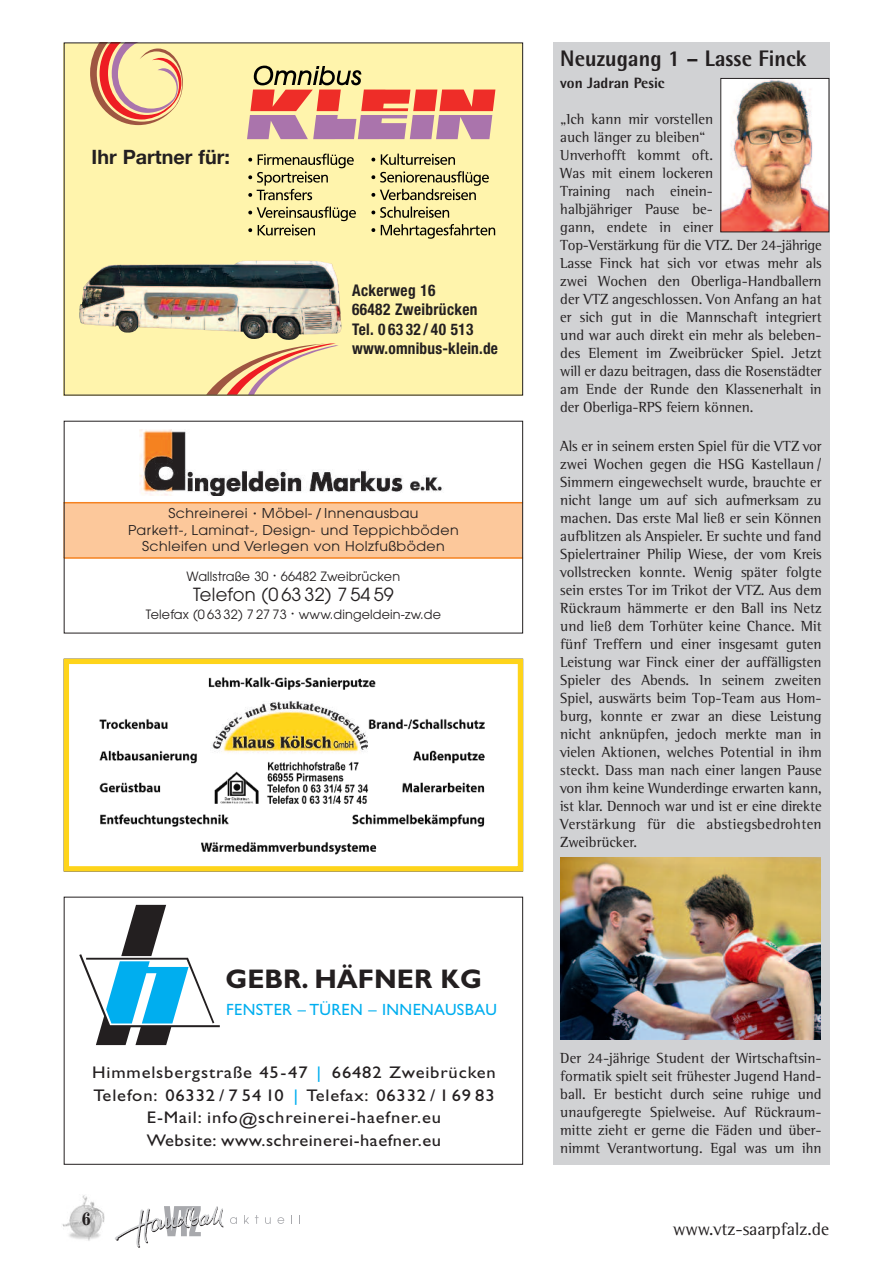
<style>
.page{position:relative;width:893px;height:1263px;background:#fff}
.page>*{position:absolute;margin:0;border:0;box-sizing:border-box;transform-origin:0 0}
.t1{font:700 27px "Gill Sans";color:#231f20}
.t2{font:800 22.5px "Rotis Semi Sans";color:#231f20;scale:.96 1}
.t3{font:700 19.65px "Helvetica Neue";color:#231f20}
.t4{font:18px "Rotis Semi Serif";color:#231f20}
.t5{font:18px "Avant Garde";letter-spacing:.01em;color:#231f20}
.t6{font:700 condensed 18px "Century";color:#231f20}
.t7{font:16.95px/22.8px "Gill Sans";letter-spacing:.045em;color:#231f20;text-align:center;scale:1.1 1}
.t8{font:16.35px "Gill Sans";letter-spacing:.02em;color:#00aeef}
.t9{font:700 condensed 16.05px/19.4px "Helvetica Neue";letter-spacing:.025em;color:#231f20;scale:.95 1}
.t10{font:15px/18px "Rotis Semi Serif";color:#231f20;text-align:justify}
.t11{font:800 15px "Rotis Semi Sans";color:#231f20}
.t12{font:13.5px/16.8px "Avant Garde";letter-spacing:.03em;color:#231f20;text-align:center;scale:1.05 1}
.t13{font:12.75px "Avant Garde";letter-spacing:.01em;color:#231f20}
.s1{font-size:6.75px}
.s2{color:#00aeef}
</style>
<div class="page">
<img style="left:62px;top:1195px;width:42px;height:46px">
<img style="left:115px;top:1206px;width:109px;height:42px">
<svg style="left:230px;top:1217px;width:7px;height:7px"></svg>
<svg style="left:244px;top:1215px;width:5px;height:9px"></svg>
<svg style="left:255px;top:1215px;width:4px;height:9px"></svg>
<svg style="left:265px;top:1217px;width:6px;height:7px"></svg>
<svg style="left:277px;top:1217px;width:7px;height:7px"></svg>
<div style="left:64px;top:503px;width:459px;height:55px;background:#fcc89b"></div>
<hr style="left:64px;top:502px;width:459px;height:1px;background:#f58220">
<hr style="left:64px;top:557px;width:459px;height:2px;background:#f58220">
<img style="left:139px;top:429px;width:303px;height:66px">
<div style="left:64px;top:897px;width:459px;height:268px;border:1px solid #231f20"></div>
<svg style="left:79px;top:905px;width:141px;height:140px"></svg>
<div style="left:64px;top:43px;width:459px;height:352px;background:#fff4ac"></div>
<svg style="left:90px;top:45px;width:93px;height:80px"></svg>
<svg style="left:247px;top:66px;width:248px;height:73px"></svg>
<svg style="left:248px;top:154px;width:108px;height:81px"></svg>
<svg style="left:371px;top:154px;width:124px;height:85px"></svg>
<svg style="left:207px;top:343px;width:131px;height:50px"></svg>
<img style="left:79px;top:260px;width:263px;height:80px">
<div style="left:553px;top:43px;width:276px;height:1122px;background:#d1d2d4"></div>
<img style="left:722px;top:80px;width:105px;height:150px">
<img style="left:560px;top:857px;width:261px;height:183px">
<div style="left:64px;top:659px;width:459px;height:212px;border:5px solid #fed41a"></div>
<img style="left:99px;top:677px;width:386px;height:178px">
<img style="left:210px;top:696px;width:158px;height:60px">
<h3 class="t3" style="left:92px;top:145px;width:140px">Ihr Partner für:</h3>
<p class="t9" style="left:352px;top:282px;width:155px">Ackerweg 16<br>66482 Zweibrücken<br>Tel. 0 63 32 / 40 513 www.omnibus-klein.de</p>
<p class="t12" style="left:128px;top:506px;width:316px">Schreinerei <span class="s1">•</span> Möbel- / Innenausbau<br>Parkett-, Laminat-, Design- und Teppichböden<br>Schleifen und Verlegen von Holzfußböden</p>
<p class="t13" style="left:187px;top:571px;width:215px">Wallstraße 30 <sup>•</sup> 66482 Zweibrücken</p>
<p class="t5" style="left:193px;top:587px;width:202px">Telefon (0 63 32) 7 54 59</p>
<p class="t13" style="left:146px;top:609px;width:297px">Telefax (0 63 32) 7 27 73 <sup>•</sup> www.dingeldein-zw.de</p>
<h1 class="t1" style="left:225px;top:969px;width:258px">GEBR. HÄFNER KG</h1>
<p class="t8" style="left:226px;top:1003px;width:272px">FENSTER – TÜREN – INNENAUSBAU</p>
<p class="t7" style="left:92px;top:1062px;width:369px">Himmelsbergstraße 45-47 <span class="s2">|</span> 66482 Zweibrücken Telefon: 06332 / 7 54 10 <span class="s2">|</span> Telefax: 06332 / 1 69 83<br>E-Mail: info@schreinerei-haefner.eu<br>Website: www.schreinerei-haefner.eu</p>
<p class="t6" style="left:82px;top:1212px;width:10px">6</p>
<h2 class="t2" style="left:560px;top:50px;width:258px">Neuzugang 1 – Lasse Finck</h2>
<p class="t11" style="left:560px;top:78px;width:106px">von Jadran Pesic</p>
<p class="t10" style="left:560px;top:112px;width:263px;text-align:left">„Ich kann mir vorstellen<br>auch länger zu bleiben“<br>Unverhofft kommt oft.<br>Was mit einem lockeren<br>Training nach einein-<br>halbjähriger Pause be-<br>gann, endete in einer<br>Top-Verstärkung für die VTZ. Der 24-jährige<br>Lasse Finck hat sich vor etwas mehr als zwei Wochen den Oberliga-Handballern der VTZ angeschlossen. Von Anfang an hat er sich gut in die Mannschaft integriert und war auch direkt ein mehr als beleben&shy;des Element im Zweibrücker Spiel. Jetzt will er dazu beitragen, dass die Rosenstädter am Ende der Runde den Klassenerhalt in der Oberliga-RPS feiern können.</p>
<p class="t10" style="left:560px;top:439px;width:263px">Als er in seinem ersten Spiel für die VTZ vor zwei Wochen gegen die HSG Kastellaun / Simmern eingewechselt wurde, brauchte er nicht lange um auf sich aufmerksam zu machen. Das erste Mal ließ er sein Können aufblitzen als Anspieler. Er suchte und fand Spielertrainer Philip Wiese, der vom Kreis vollstrecken konnte. Wenig später folgte sein erstes Tor im Trikot der VTZ. Aus dem Rückraum hämmerte er den Ball ins Netz und ließ dem Torhüter keine Chance. Mit fünf Treffern und einer insgesamt guten Leistung war Finck einer der auffälligsten Spieler des Abends. In seinem zweiten Spiel, auswärts beim Top-Team aus Hom&shy;burg, konnte er zwar an diese Leistung nicht anknüpfen, jedoch merkte man in vielen Aktionen, welches Potential in ihm steckt. Dass man nach einer langen Pause von ihm keine Wunderdinge erwarten kann, ist klar. Dennoch war und ist er eine direkte Verstärkung für die abstiegsbedrohten Zweibrücker.</p>
<p class="t10" style="left:560px;top:1051px;width:263px">Der 24-jährige Student der Wirtschaftsin&shy;formatik spielt seit frühester Jugend Hand&shy;ball. Er besticht durch seine ruhige und unaufgeregte Spielweise. Auf Rückraum&shy;mitte zieht er gerne die Fäden und über&shy;nimmt Verantwortung. Egal was um ihn</p>
<p class="t4" style="left:673px;top:1223px;width:158px">www.vtz-saarpfalz.de</p>
</div>
